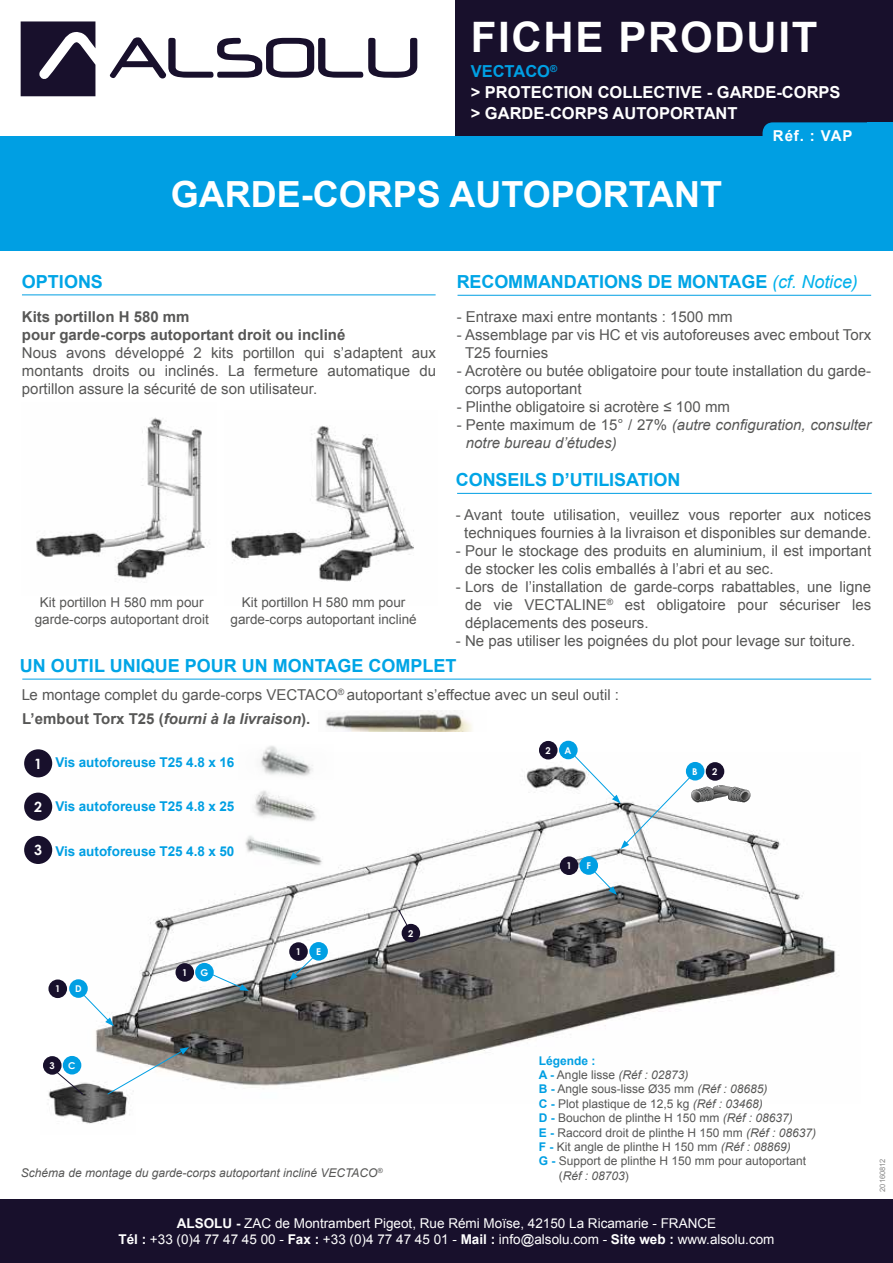
<style>
.page{position:relative;width:893px;height:1263px;background:#fff}
.page>*{position:absolute;margin:0;border:0;box-sizing:border-box;transform-origin:0 0}
.t1{font:700 42px "Arial";letter-spacing:.04em;color:#fff}
.t2{font:700 36px "Arial";color:#fff}
.t3{font:700 18px "Arial";letter-spacing:-.005em;color:#00a5e6}
.t4{font:700 16.5px/21px "Arial";color:#fff}
.t5{font:15px/18px "Arial";color:#575756}
.t6{font:700 15px/18px "Arial";color:#575756}
.t7{font:italic 15px/18px "Arial";color:#575756}
.t8{font:700 15px "Arial";letter-spacing:.06em;color:#fff}
.t9{font:700 14.25px "Century Gothic";color:#fff}
.t10{font:13.5px/16.2px "Arial";color:#fff;text-align:center}
.t11{font:13.5px/16.2px "Arial";color:#575756;text-align:center}
.t12{font:700 13.5px "Arial";color:#009fe3}
.t13{font:12px "Arial";color:#575756}
.t14{font:italic 12px "Arial";color:#575756}
.t15{font:700 12px "Arial";color:#009fe3}
.t16{font:700 9.3px "Century Gothic";color:#fff}
.t17{font:7.5px "Arial";color:#878787}
.s1{color:#009fe3}
.s2{font-weight:400;font-style:italic;color:#00b1eb}
.s3{font-style:normal}
.s4{font-style:italic}
.s5{font-weight:700;font-style:normal;color:#009fe3}
.s6{font-weight:700;color:#009fe3}
.s7{font-weight:700}
</style>
<div class="page">
<div style="left:0;top:1199px;width:893px;height:64px;background:#18102c"></div>
<div style="left:456px;top:0;width:437px;height:162px;background:#18102c"></div>
<div style="left:0;top:136px;width:893px;height:115px;background:#009fe3"></div>
<svg style="left:110px;top:37px;width:307px;height:41px"></svg>
<svg style="left:21px;top:21px;width:74px;height:75px"></svg>
<div style="left:762px;top:122px;width:130px;height:27px;background:#009fe3;border-radius:10px"></div>
<div style="left:867px;top:122px;width:26px;height:27px;background:#009fe3"></div>
<hr style="left:457px;top:295px;width:414px;height:1px;background:#009fe3">
<img style="left:326px;top:710px;width:146px;height:21px">
<hr style="left:22px;top:679px;width:849px;height:1px;background:#009fe3">
<hr style="left:457px;top:493px;width:415px;height:1px;background:#009fe3">
<img style="left:75px;top:753px;width:762px;height:335px">
<img style="left:513px;top:762px;width:59px;height:33px">
<img style="left:48px;top:1074px;width:82px;height:50px">
<div style="left:63px;top:1056px;width:18px;height:18px;background:#009fe3;border-radius:50%"></div>
<div style="left:559px;top:741px;width:19px;height:18px;background:#009fe3;border-radius:50%"></div>
<svg style="left:572px;top:754px;width:178px;height:95px"></svg>
<div style="left:686px;top:762px;width:18px;height:18px;background:#009fe3;border-radius:50%"></div>
<svg style="left:107px;top:1047px;width:82px;height:48px"></svg>
<svg style="left:398px;top:909px;width:14px;height:25px"></svg>
<div style="left:402px;top:924px;width:18px;height:18px;background:#18102c;border-radius:50%"></div>
<svg style="left:52px;top:1068px;width:31px;height:26px"></svg>
<div style="left:43px;top:1056px;width:19px;height:19px;background:#18102c;border-radius:50%"></div>
<svg style="left:75px;top:986px;width:39px;height:40px"></svg>
<div style="left:69px;top:979px;width:19px;height:19px;background:#009fe3;border-radius:50%"></div>
<svg style="left:289px;top:951px;width:31px;height:30px"></svg>
<div style="left:309px;top:942px;width:19px;height:19px;background:#009fe3;border-radius:50%"></div>
<svg style="left:592px;top:869px;width:25px;height:26px"></svg>
<div style="left:579px;top:856px;width:19px;height:19px;background:#009fe3;border-radius:50%"></div>
<svg style="left:198px;top:968px;width:51px;height:23px"></svg>
<div style="left:195px;top:963px;width:19px;height:18px;background:#009fe3;border-radius:50%"></div>
<div style="left:289px;top:942px;width:19px;height:19px;background:#18102c;border-radius:50%"></div>
<div style="left:176px;top:963px;width:18px;height:19px;background:#18102c;border-radius:50%"></div>
<div style="left:48px;top:979px;width:19px;height:19px;background:#18102c;border-radius:50%"></div>
<div style="left:560px;top:856px;width:18px;height:19px;background:#18102c;border-radius:50%"></div>
<div style="left:539px;top:741px;width:19px;height:18px;background:#18102c;border-radius:50%"></div>
<div style="left:706px;top:762px;width:18px;height:19px;background:#18102c;border-radius:50%"></div>
<img style="left:239px;top:746px;width:94px;height:34px">
<img style="left:239px;top:788px;width:94px;height:36px">
<img style="left:239px;top:832px;width:94px;height:40px">
<div style="left:24px;top:749px;width:28px;height:28px;background:#18102c;border-radius:50%"></div>
<div style="left:24px;top:793px;width:28px;height:28px;background:#18102c;border-radius:50%"></div>
<div style="left:24px;top:836px;width:28px;height:28px;background:#18102c;border-radius:50%"></div>
<img style="left:230px;top:425px;width:184px;height:157px">
<hr style="left:22px;top:295px;width:414px;height:1px;background:#009fe3">
<img style="left:36px;top:417px;width:170px;height:162px">
<h1 class="t1" style="left:471px;top:9px;width:348px">FICHE PRODUIT</h1>
<p class="t4" style="left:471px;top:62px;width:371px"><span class="s1">VECTACO</span><sup>®<br></sup>&gt; PROTECTION COLLECTIVE - GARDE-CORPS &gt; GARDE-CORPS AUTOPORTANT</p>
<p class="t8" style="left:773px;top:126px;width:81px">Réf. : VAP</p>
<h2 class="t2" style="left:171px;top:170px;width:553px">GARDE-CORPS AUTOPORTANT</h2>
<p class="t3" style="left:22px;top:269px;width:82px">OPTIONS</p>
<p class="t6" style="left:22px;top:308px;width:325px">Kits portillon H 580 mm<br>pour garde-corps autoportant droit ou incliné</p>
<p class="t5" style="left:22px;top:343px;width:415px;text-align:justify">Nous avons développé 2 kits portillon qui s’adaptent aux montants droits ou inclinés. La fermeture automatique du portillon assure la sécurité de son utilisateur.</p>
<p class="t11" style="left:35px;top:595px;width:176px">Kit portillon H 580 mm pour garde-corps autoportant droit</p>
<p class="t11" style="left:231px;top:595px;width:188px">Kit portillon H 580 mm pour garde-corps autoportant incliné</p>
<p class="t3" style="left:457px;top:269px;width:403px">RECOMMANDATIONS DE MONTAGE <span class="s2">(cf. Notice)</span></p>
<p class="t5" style="left:457px;top:307px;width:277px">- Entraxe maxi entre montants : 1500 mm</p>
<p class="t5" style="left:465px;top:325px;width:408px;text-indent:-8px">- Assemblage par vis HC et vis autoforeuses avec embout Torx<br>T25 fournies</p>
<p class="t5" style="left:465px;top:361px;width:408px;text-indent:-8px">- Acrotère ou butée obligatoire pour toute installation du garde&shy;corps autoportant</p>
<p class="t5" style="left:457px;top:397px;width:275px">- Plinthe obligatoire si acrotère ≤ 100 mm</p>
<p class="t7" style="left:466px;top:415px;width:407px;text-indent:-9px"><span class="s3">- Pente maximum de 15° / 27%</span> (autre configuration, consulter notre bureau d’études)</p>
<p class="t3" style="left:456px;top:468px;width:226px">CONSEILS D’UTILISATION</p>
<p class="t5" style="left:456px;top:506px;width:417px;text-align:center">- Avant toute utilisation, veuillez vous reporter aux notices techniques fournies à la livraison et disponibles sur demande.</p>
<p class="t5" style="left:465px;top:542px;width:408px;text-indent:-9px">- Pour le stockage des produits en aluminium, il est important de stocker les colis emballés à l’abri et au sec.</p>
<p class="t5" style="left:465px;top:578px;width:408px;text-align:justify;text-indent:-9px">- Lors de l’installation de garde-corps rabattables, une ligne de vie VECTALINE<sup>®</sup> est obligatoire pour sécuriser les déplacements des poseurs.</p>
<p class="t5" style="left:456px;top:632px;width:401px">- Ne pas utiliser les poignées du plot pour levage sur toiture.</p>
<p class="t3" style="left:20px;top:653px;width:438px">UN OUTIL UNIQUE POUR UN MONTAGE COMPLET</p>
<p class="t5" style="left:22px;top:686px;width:599px">Le montage complet du garde-corps VECTACO<sup>®</sup> autoportant s’effectue avec un seul outil :</p>
<p class="t6" style="left:22px;top:710px;width:290px">L’embout Torx T25 (<span class="s4">fourni à la livraison</span>).</p>
<p class="t9" style="left:34px;top:754px;width:9px">1</p>
<p class="t9" style="left:34px;top:798px;width:9px">2</p>
<p class="t9" style="left:34px;top:841px;width:9px">3</p>
<p class="t12" style="left:55px;top:753px;width:181px">Vis autoforeuse T25 4.8 x 16</p>
<p class="t12" style="left:55px;top:797px;width:181px">Vis autoforeuse T25 4.8 x 25</p>
<p class="t12" style="left:55px;top:842px;width:181px">Vis autoforeuse T25 4.8 x 50</p>
<p class="t16" style="left:55px;top:983px;width:7px">1</p>
<p class="t16" style="left:75px;top:983px;width:8px">D</p>
<p class="t16" style="left:50px;top:1060px;width:7px">3</p>
<p class="t16" style="left:68px;top:1060px;width:9px">C</p>
<p class="t16" style="left:182px;top:967px;width:7px">1</p>
<p class="t16" style="left:200px;top:967px;width:9px">G</p>
<p class="t16" style="left:296px;top:946px;width:7px">1</p>
<p class="t16" style="left:316px;top:946px;width:6px">E</p>
<p class="t16" style="left:408px;top:927px;width:7px">2</p>
<p class="t14" style="left:21px;top:1165px;width:363px">Schéma de montage du garde-corps autoportant incliné VECTACO<sup>®</sup></p>
<p class="t16" style="left:545px;top:744px;width:7px">2</p>
<p class="t16" style="left:565px;top:744px;width:8px">A</p>
<p class="t16" style="left:566px;top:860px;width:7px">1</p>
<p class="t16" style="left:586px;top:860px;width:6px">F</p>
<p class="t16" style="left:692px;top:766px;width:7px">B</p>
<p class="t16" style="left:712px;top:766px;width:7px">2</p>
<p class="t15" style="left:539px;top:1052px;width:58px">Légende :</p>
<p class="t14" style="left:539px;top:1067px;width:151px"><span class="s5">A -</span> <span class="s3">Angle lisse</span> (Réf : 02873)</p>
<p class="t13" style="left:539px;top:1081px;width:230px"><span class="s6">B -</span> Angle sous-lisse Ø35 mm <span class="s4">(Réf : 08685)</span></p>
<p class="t13" style="left:539px;top:1096px;width:226px"><span class="s6">C -</span> Plot plastique de 12,5 kg <span class="s4">(Réf : 03468)</span></p>
<p class="t13" style="left:539px;top:1110px;width:256px"><span class="s6">D -</span> Bouchon de plinthe H 150 mm <span class="s4">(Réf : 08637)</span></p>
<p class="t13" style="left:539px;top:1124px;width:279px"><span class="s6">E -</span> Raccord droit de plinthe H 150 mm <span class="s4">(Réf : 08637)</span></p>
<p class="t13" style="left:539px;top:1139px;width:254px"><span class="s6">F -</span> Kit angle de plinthe H 150 mm <span class="s4">(Réf : 08869)</span></p>
<p class="t13" style="left:539px;top:1153px;width:269px"><span class="s6">G -</span> Support de plinthe H 150 mm pour autoportant</p>
<p class="t14" style="left:559px;top:1168px;width:72px"><span class="s3">(</span>Réf : 08703<span class="s3">)</span></p>
<p class="t10" style="left:118px;top:1215px;width:657px"><span class="s7">ALSOLU -</span> ZAC de Montrambert Pigeot, Rue Rémi Moïse, 42150 La Ricamarie - FRANCE<br><span class="s7">Tél :</span> +33 (0)4 77 47 45 00 - <span class="s7">Fax :</span> +33 (0)4 77 47 45 01 - <span class="s7">Mail :</span> info@alsolu.com - <span class="s7">Site web :</span> www.alsolu.com</p>
<p class="t17" style="left:877px;top:1192px;width:35px;rotate:-90deg">20160812</p>
</div>
